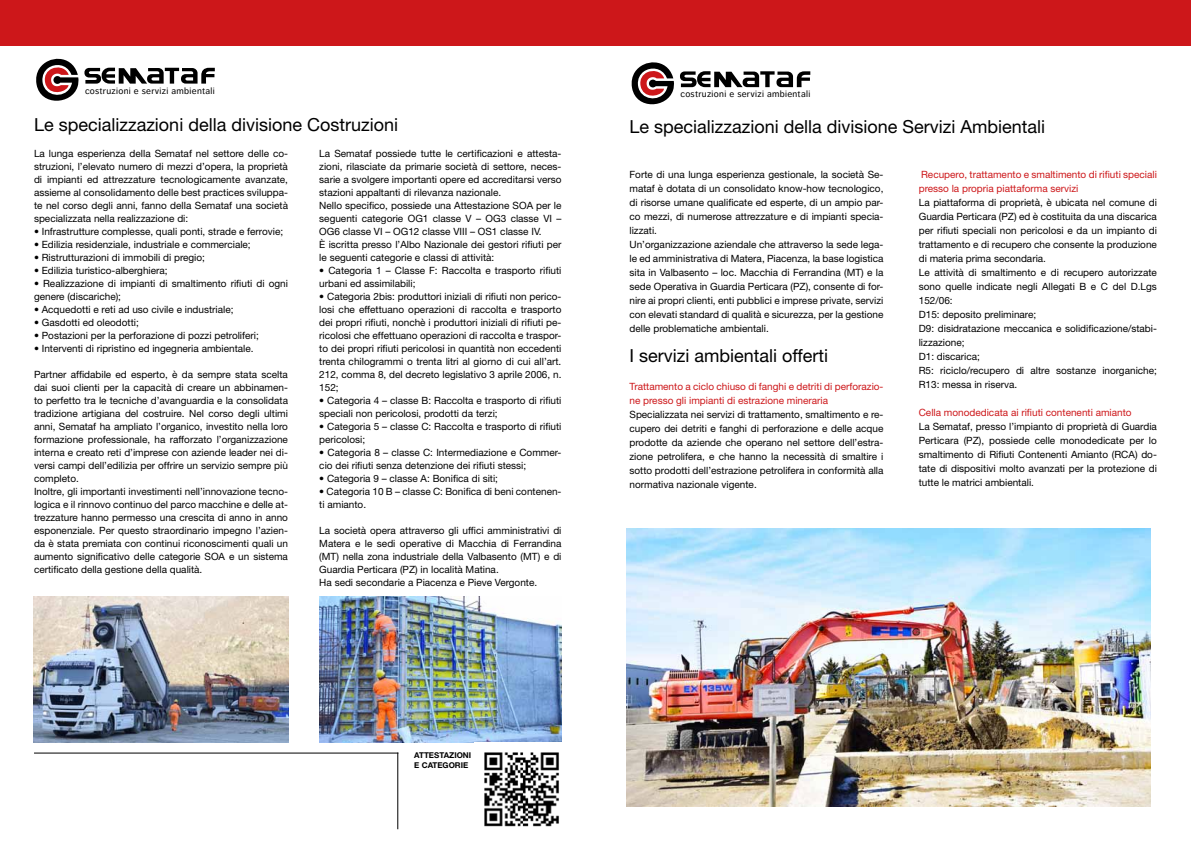
<style>
.page{position:relative;width:1191px;height:842px;background:#fff}
.page>*{position:absolute;margin:0;border:0;box-sizing:border-box;transform-origin:0 0}
.t1{font:18px "Helvetica Neue LT Std";color:#000}
.t2{font:10px/13px "Helvetica Neue LT Std";color:#000}
.t3{font:10px/14px "Helvetica Neue LT Std";color:#cd171a}
.t4{font:9.4px "Dagny OT";letter-spacing:.03em;color:#000}
.t5{font:700 8px/10px "Helvetica Neue LT Std";color:#000}
</style>
<div class="page">
<img style="left:34px;top:596px;width:255px;height:146px">
<img style="left:319px;top:596px;width:242px;height:146px">
<svg style="left:36px;top:58px;width:179px;height:43px"></svg>
<img style="left:484px;top:752px;width:75px;height:75px">
<hr style="left:397px;top:752px;width:1px;height:77px;background:#000">
<hr style="left:34px;top:752px;width:364px;height:1px;background:#000">
<div style="left:0;top:0;width:595px;height:45px;background:#cd171a"></div>
<img style="left:626px;top:529px;width:524px;height:277px">
<svg style="left:631px;top:62px;width:43px;height:43px"></svg>
<svg style="left:680px;top:71px;width:130px;height:16px"></svg>
<div style="left:595px;top:0;width:596px;height:45px;background:#cd171a"></div>
<p class="t4" style="left:85px;top:85px;width:131px">costruzioni e servizi ambientali</p>
<h1 class="t1" style="left:34px;top:113px;width:365px">Le specializzazioni della divisione Costruzioni</h1>
<p class="t2" style="left:319px;top:147px;width:244px">La Semataf possiede tutte le certificazioni e attesta&shy;zioni, rilasciate da primarie società di settore, neces&shy;sarie a svolgere importanti opere ed accreditarsi verso stazioni appaltanti di rilevanza nazionale.<br>Nello specifico, possiede una Attestazione SOA per le seguenti categorie OG1 classe V – OG3 classe VI – OG6 classe VI – OG12 classe VIII – OS1 classe IV.<br>È iscritta presso l’Albo Nazionale dei gestori rifiuti per le seguenti categorie e classi di attività:</p>
<p class="t2" style="left:319px;top:264px;width:244px">• Categoria 1 – Classe F: Raccolta e trasporto rifiuti urbani ed assimilabili;</p>
<p class="t2" style="left:319px;top:290px;width:244px;text-align:justify">• Categoria 2bis: produttori iniziali di rifiuti non perico&shy;losi che effettuano operazioni di raccolta e trasporto dei propri rifiuti, nonchè i produttori iniziali di rifiuti pe&shy;ricolosi che effettuano operazioni di raccolta e traspor&shy;to dei propri rifiuti pericolosi in quantità non eccedenti trenta chilogrammi o trenta litri al giorno di cui all’art.<br>212, comma 8, del decreto legislativo 3 aprile 2006, n.<br>152;</p>
<p class="t2" style="left:319px;top:394px;width:244px">• Categoria 4 – classe B: Raccolta e trasporto di rifiuti speciali non pericolosi, prodotti da terzi;</p>
<p class="t2" style="left:319px;top:420px;width:244px">• Categoria 5 – classe C: Raccolta e trasporto di rifiuti pericolosi;</p>
<p class="t2" style="left:319px;top:446px;width:244px">• Categoria 8 – classe C: Intermediazione e Commer&shy;cio dei rifiuti senza detenzione dei rifiuti stessi;</p>
<p class="t2" style="left:319px;top:472px;width:180px">• Categoria 9 – classe A: Bonifica di siti;</p>
<p class="t2" style="left:319px;top:485px;width:244px">• Categoria 10 B – classe C: Bonifica di beni contenen&shy;ti amianto.</p>
<p class="t2" style="left:319px;top:524px;width:244px">La società opera attraverso gli uffici amministrativi di Matera e le sedi operative di Macchia di Ferrandina (MT) nella zona industriale della Valbasento (MT) e di Guardia Perticara (PZ) in località Matina.<br>Ha sedi secondarie a Piacenza e Pieve Vergonte.</p>
<p class="t2" style="left:34px;top:147px;width:255px;text-align:justify">La lunga esperienza della Semataf nel settore delle co&shy;struzioni, l’elevato numero di mezzi d’opera, la proprietà di impianti ed attrezzature tecnologicamente avanzate, assieme al consolidamento delle best practices sviluppa&shy;te nel corso degli anni, fanno della Semataf una società specializzata nella realizzazione di:</p>
<p class="t2" style="left:34px;top:225px;width:251px">• Infrastrutture complesse, quali ponti, strade e ferrovie;</p>
<p class="t2" style="left:34px;top:238px;width:218px">• Edilizia residenziale, industriale e commerciale;</p>
<p class="t2" style="left:34px;top:251px;width:172px">• Ristrutturazioni di immobili di pregio;</p>
<p class="t2" style="left:34px;top:264px;width:135px">• Edilizia turistico-alberghiera;</p>
<p class="t2" style="left:34px;top:277px;width:255px">• Realizzazione di impianti di smaltimento rifiuti di ogni genere (discariche);</p>
<p class="t2" style="left:34px;top:303px;width:201px">• Acquedotti e reti ad uso civile e industriale;</p>
<p class="t2" style="left:34px;top:316px;width:106px">• Gasdotti ed oleodotti;</p>
<p class="t2" style="left:34px;top:329px;width:226px">• Postazioni per la perforazione di pozzi petroliferi;</p>
<p class="t2" style="left:34px;top:342px;width:221px">• Interventi di ripristino ed ingegneria ambientale.</p>
<p class="t2" style="left:34px;top:368px;width:255px">Partner affidabile ed esperto, è da sempre stata scelta dai suoi clienti per la capacità di creare un abbinamen&shy;to perfetto tra le tecniche d’avanguardia e la consolidata tradizione artigiana del costruire. Nel corso degli ultimi anni, Semataf ha ampliato l’organico, investito nella loro formazione professionale, ha rafforzato l’organizzazione interna e creato reti d’imprese con aziende leader nei di&shy;versi campi dell’edilizia per offrire un servizio sempre più completo.<br>Inoltre, gli importanti investimenti nell’innovazione tecno&shy;logica e il rinnovo continuo del parco macchine e delle at&shy;trezzature hanno permesso una crescita di anno in anno esponenziale. Per questo straordinario impegno l’azien&shy;da è stata premiata con continui riconoscimenti quali un aumento significativo delle categorie SOA e un sistema certificato della gestione della qualità.</p>
<p class="t5" style="left:414px;top:750px;width:58px">ATTESTAZIONI<br>E CATEGORIE</p>
<p class="t4" style="left:680px;top:89px;width:131px">costruzioni e servizi ambientali</p>
<h1 class="t1" style="left:629px;top:115px;width:417px">Le specializzazioni della divisione Servizi Ambientali</h1>
<p class="t3" style="left:918px;top:167px;width:240px">Recupero, trattamento e smaltimento di rifiuti speciali presso la propria piattaforma servizi</p>
<p class="t2" style="left:918px;top:195px;width:240px;line-height:14px">La piattaforma di proprietà, è ubicata nel comune di Guardia Perticara (PZ) ed è costituita da una discarica per rifiuti speciali non pericolosi e da un impianto di trattamento e di recupero che consente la produzione di materia prima secondaria.<br>Le attività di smaltimento e di recupero autorizzate sono quelle indicate negli Allegati B e C del D.Lgs 152/06:<br>D15: deposito preliminare;<br>D9: disidratazione meccanica e solidificazione/stabi&shy;lizzazione;<br>D1: discarica;<br>R5: riciclo/recupero di altre sostanze inorganiche; R13: messa in riserva.</p>
<p class="t3" style="left:918px;top:405px;width:214px">Cella monodedicata ai rifiuti contenenti amianto</p>
<p class="t2" style="left:918px;top:419px;width:240px;line-height:14px;text-align:justify">La Semataf, presso l’impianto di proprietà di Guardia Perticara (PZ), possiede celle monodedicate per lo smaltimento di Rifiuti Contenenti Amianto (RCA) do&shy;tate di dispositivi molto avanzati per la protezione di tutte le matrici ambientali.</p>
<p class="t2" style="left:629px;top:167px;width:255px;line-height:14px">Forte di una lunga esperienza gestionale, la società Se&shy;mataf è dotata di un consolidato know-how tecnologico, di risorse umane qualificate ed esperte, di un ampio par&shy;co mezzi, di numerose attrezzature e di impianti specia&shy;lizzati.<br>Un’organizzazione aziendale che attraverso la sede lega&shy;le ed amministrativa di Matera, Piacenza, la base logistica sita in Valbasento – loc. Macchia di Ferrandina (MT) e la sede Operativa in Guardia Perticara (PZ), consente di for&shy;nire ai propri clienti, enti pubblici e imprese private, servizi con elevati standard di qualità e sicurezza, per la gestione delle problematiche ambientali.</p>
<h1 class="t1" style="left:629px;top:345px;width:200px">I servizi ambientali offerti</h1>
<p class="t3" style="left:629px;top:379px;width:255px">Trattamento a ciclo chiuso di fanghi e detriti di perforazio&shy;ne presso gli impianti di estrazione mineraria</p>
<p class="t2" style="left:629px;top:407px;width:255px;line-height:14px;text-align:justify">Specializzata nei servizi di trattamento, smaltimento e re&shy;cupero dei detriti e fanghi di perforazione e delle acque prodotte da aziende che operano nel settore dell’estra&shy;zione petrolifera, e che hanno la necessità di smaltire i sotto prodotti dell’estrazione petrolifera in conformità alla normativa nazionale vigente.</p>
</div>
